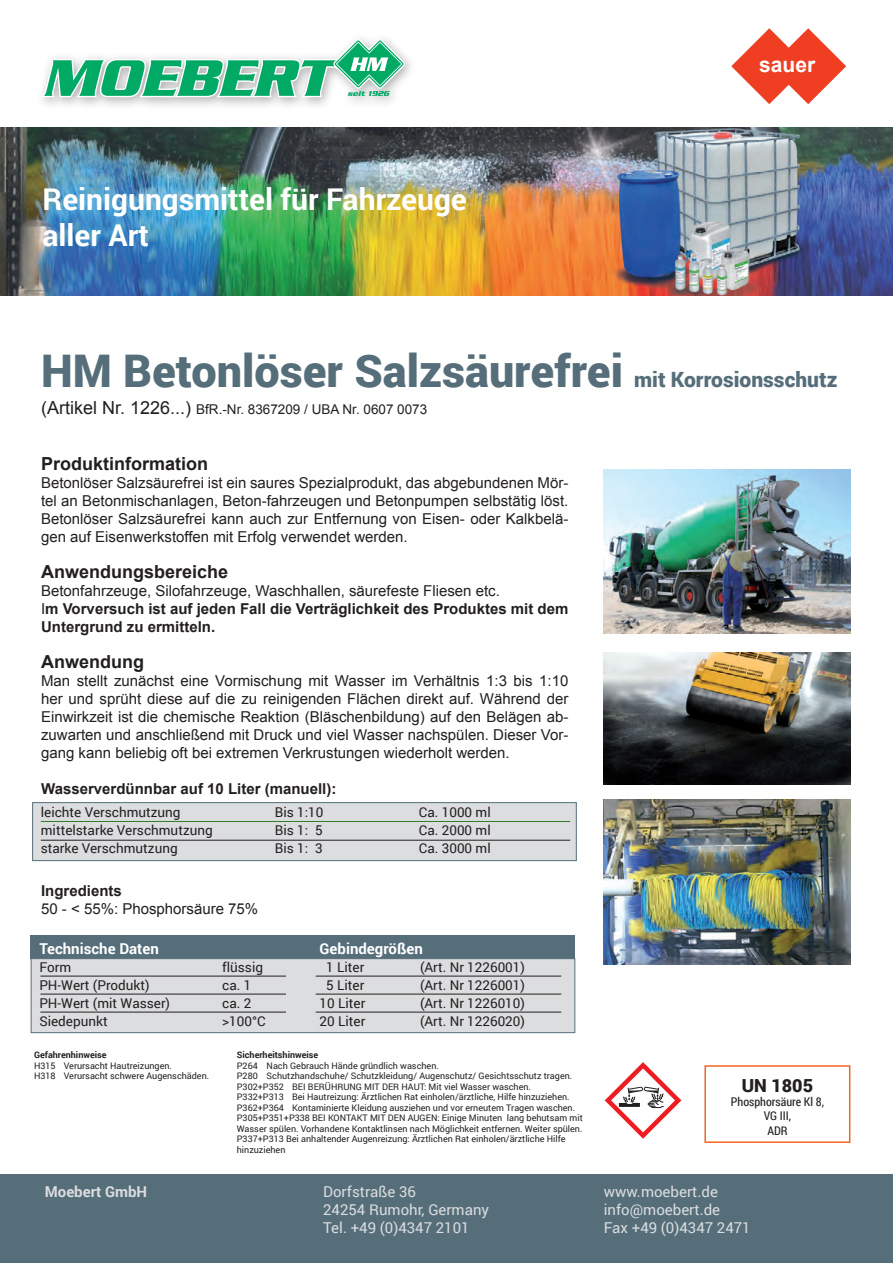
<style>
.page{position:relative;width:893px;height:1263px;background:#fff}
.page>*{position:absolute;margin:0;border:0;box-sizing:border-box;transform-origin:0 0}
.t1{font:900 45px "Roboto";color:#556e7a}
.t2{font:700 30px/36px "Roboto";color:#fff}
.t3{font:700 21px "Arial";color:#fff}
.t4{font:700 18px "Arial";color:#231f20}
.t5{font:900 18px "Roboto";color:#231f20}
.t6{font:15px/18px "Arial";color:#231f20;text-align:justify}
.t7{font:700 15px/18px "Arial";color:#231f20}
.t8{font:15px/18px "Roboto";color:#dcdddf}
.t9{font:700 15px "Roboto";color:#fff}
.t10{font:700 15px "Roboto";color:#dcdddf}
.t11{font:13.5px "Roboto";color:#231f20}
.t12{font:13.5px "Arial";color:#231f20}
.t13{font:12px/14.4px "Roboto Condensed";color:#231f20;text-align:center}
.t14{font:9px/10.5px "Roboto";color:#231f20}
.t15{font:700 9px "Roboto";color:#231f20}
.s1{font-size:21px}
.s2{font-size:18px}
.s3{font-weight:400}
</style>
<div class="page">
<img style="left:0;top:128px;width:893px;height:167px">
<div style="left:0;top:1175px;width:893px;height:88px;background:#556e7a"></div>
<svg style="left:731px;top:28px;width:115px;height:76px"></svg>
<svg style="left:41px;top:39px;width:364px;height:58px"></svg>
<div style="left:31px;top:935px;width:544px;height:24px;background:#556e7a"></div>
<div style="left:31px;top:958px;width:544px;height:75px;background:#dcdddf;border:1px solid #556e7a"></div>
<hr style="left:316px;top:976px;width:245px;height:1px;background:#231f20">
<hr style="left:316px;top:994px;width:245px;height:1px;background:#231f20">
<hr style="left:316px;top:1012px;width:245px;height:1px;background:#231f20">
<hr style="left:40px;top:976px;width:246px;height:1px;background:#231f20">
<hr style="left:40px;top:994px;width:246px;height:1px;background:#231f20">
<hr style="left:40px;top:1012px;width:246px;height:1px;background:#231f20">
<div style="left:32px;top:802px;width:545px;height:59px;background:#dcdddf;border:1px solid #556e7a"></div>
<hr style="left:41px;top:821px;width:529px;height:1px;background:#357b2b">
<hr style="left:41px;top:840px;width:529px;height:1px;background:#231f20">
<svg style="left:605px;top:1062px;width:76px;height:77px"></svg>
<div style="left:704px;top:1065px;width:146px;height:78px;border:2px solid #f36421"></div>
<img style="left:604px;top:469px;width:246px;height:165px">
<img style="left:604px;top:652px;width:246px;height:132px">
<img style="left:604px;top:800px;width:246px;height:164px">
<h2 class="t2" style="left:43px;top:180px;width:426px">Reinigungsmittel für Fahrzeuge aller Art</h2>
<h3 class="t3" style="left:759px;top:51px;width:58px">sauer</h3>
<h1 class="t1" style="left:41px;top:339px;width:798px">HM Betonlöser Salzsäurefrei <span class="s1">mit Korrosionsschutz</span></h1>
<p class="t12" style="left:41px;top:400px;width:388px"><span class="s2">(Artikel Nr. 1226...)</span> BfR.-Nr. 8367209 / UBA Nr. 0607 0073</p>
<p class="t4" style="left:41px;top:451px;width:169px">Produktinformation</p>
<p class="t6" style="left:41px;top:473px;width:529px">Betonlöser Salzsäurefrei ist ein saures Spezialprodukt, das abgebundenen Mör&shy;tel an Betonmischanlagen, Beton-fahrzeugen und Betonpumpen selbstätig löst.<br>Betonlöser Salzsäurefrei kann auch zur Entfernung von Eisen- oder Kalkbelä&shy;gen auf Eisenwerkstoffen mit Erfolg verwendet werden.</p>
<p class="t4" style="left:41px;top:559px;width:189px">Anwendungsbereiche</p>
<p class="t7" style="left:41px;top:582px;width:529px"><span class="s3">Betonfahrzeuge, Silofahrzeuge, Waschhallen, säurefeste Fliesen etc.<br>I</span>m Vorversuch ist auf jeden Fall die Verträglichkeit des Produktes mit dem<br>Untergrund zu ermitteln.</p>
<p class="t4" style="left:41px;top:649px;width:104px">Anwendung</p>
<p class="t6" style="left:41px;top:671px;width:529px">Man stellt zunächst eine Vormischung mit Wasser im Verhältnis 1:3 bis 1:10 her und sprüht diese auf die zu reinigenden Flächen direkt auf. Während der Einwirkzeit ist die chemische Reaktion (Bläschenbildung) auf den Belägen ab&shy;zuwarten und anschließend mit Druck und viel Wasser nachspülen. Dieser Vor&shy;gang kann beliebig oft bei extremen Verkrustungen wiederholt werden.</p>
<p class="t7" style="left:41px;top:780px;width:297px">Wasserverdünnbar auf 10 Liter (manuell):</p>
<p class="t11" style="left:41px;top:803px;width:141px">leichte Verschmutzung</p>
<p class="t11" style="left:275px;top:803px;width:50px">Bis 1:10</p>
<p class="t11" style="left:419px;top:803px;width:73px">Ca. 1000 ml</p>
<p class="t11" style="left:41px;top:821px;width:173px">mittelstarke Verschmutzung</p>
<p class="t11" style="left:275px;top:821px;width:49px">Bis 1: 5</p>
<p class="t11" style="left:419px;top:821px;width:73px">Ca. 2000 ml</p>
<p class="t11" style="left:41px;top:839px;width:138px">starke Verschmutzung</p>
<p class="t11" style="left:275px;top:839px;width:49px">Bis 1: 3</p>
<p class="t11" style="left:419px;top:839px;width:73px">Ca. 3000 ml</p>
<p class="t7" style="left:41px;top:882px;width:82px">Ingredients</p>
<p class="t6" style="left:41px;top:900px;width:219px">50 - &lt; 55%: Phosphorsäure 75%</p>
<p class="t9" style="left:39px;top:938px;width:121px">Technische Daten</p>
<p class="t11" style="left:39px;top:957px;width:33px">Form</p>
<p class="t11" style="left:222px;top:957px;width:42px">flüssig</p>
<p class="t11" style="left:39px;top:975px;width:112px">PH-Wert (Produkt)</p>
<p class="t11" style="left:222px;top:975px;width:31px">ca. 1</p>
<p class="t11" style="left:39px;top:993px;width:132px">PH-Wert (mit Wasser)</p>
<p class="t11" style="left:222px;top:993px;width:31px">ca. 2</p>
<p class="t11" style="left:39px;top:1011px;width:70px">Siedepunkt</p>
<p class="t11" style="left:222px;top:1011px;width:45px">&gt;100°C</p>
<p class="t9" style="left:320px;top:938px;width:105px">Gebindegrößen</p>
<p class="t11" style="left:326px;top:957px;width:40px">1 Liter</p>
<p class="t11" style="left:420px;top:957px;width:106px">(Art. Nr 1226001)</p>
<p class="t11" style="left:326px;top:975px;width:40px">5 Liter</p>
<p class="t11" style="left:420px;top:975px;width:106px">(Art. Nr 1226001)</p>
<p class="t11" style="left:320px;top:993px;width:47px">10 Liter</p>
<p class="t11" style="left:420px;top:993px;width:106px">(Art. Nr 1226010)</p>
<p class="t11" style="left:320px;top:1011px;width:47px">20 Liter</p>
<p class="t11" style="left:420px;top:1011px;width:106px">(Art. Nr 1226020)</p>
<p class="t15" style="left:34px;top:1049px;width:74px">Gefahrenhinweise</p>
<p class="t14" style="left:34px;top:1060px;width:177px">H315 Verursacht Hautreizungen.<br>H318 Verursacht schwere Augenschäden.</p>
<p class="t15" style="left:237px;top:1049px;width:83px">Sicherheitshinweise</p>
<p class="t14" style="left:237px;top:1060px;width:347px">P264 Nach Gebrauch Hände gründlich waschen.<br>P280 Schutzhandschuhe/ Schutzkleidung/ Augenschutz/ Gesichtsschutz tragen.<br>P302+P352 BEI BERÜHRUNG MIT DER HAUT: Mit viel Wasser waschen.<br>P332+P313 Bei Hautreizung: Ärztlichen Rat einholen/ärztliche, Hilfe hinzuziehen.<br>P362+P364 Kontaminierte Kleidung ausziehen und vor erneutem Tragen waschen.<br>P305+P351+P338 BEI KONTAKT MIT DEN AUGEN: Einige Minuten lang behutsam mit Wasser spülen. Vorhandene Kontaktlinsen nach Möglichkeit entfernen. Weiter spülen.<br>P337+P313 Bei anhaltender Augenreizung: Ärztlichen Rat einholen/ärztliche Hilfe hinzuziehen</p>
<p class="t5" style="left:742px;top:1072px;width:73px">UN 1805</p>
<p class="t13" style="left:731px;top:1094px;width:95px">Phosphorsäure Kl 8,<br>VG III,<br>ADR</p>
<p class="t10" style="left:45px;top:1181px;width:104px">Moebert GmbH</p>
<p class="t8" style="left:323px;top:1182px;width:167px">Dorfstraße 36<br>24254 Rumohr, Germany<br>Tel. +49 (0)4347 2101</p>
<p class="t8" style="left:604px;top:1182px;width:148px">www.moebert.de info@moebert.de<br>Fax +49 (0)4347 2471</p>
</div>
